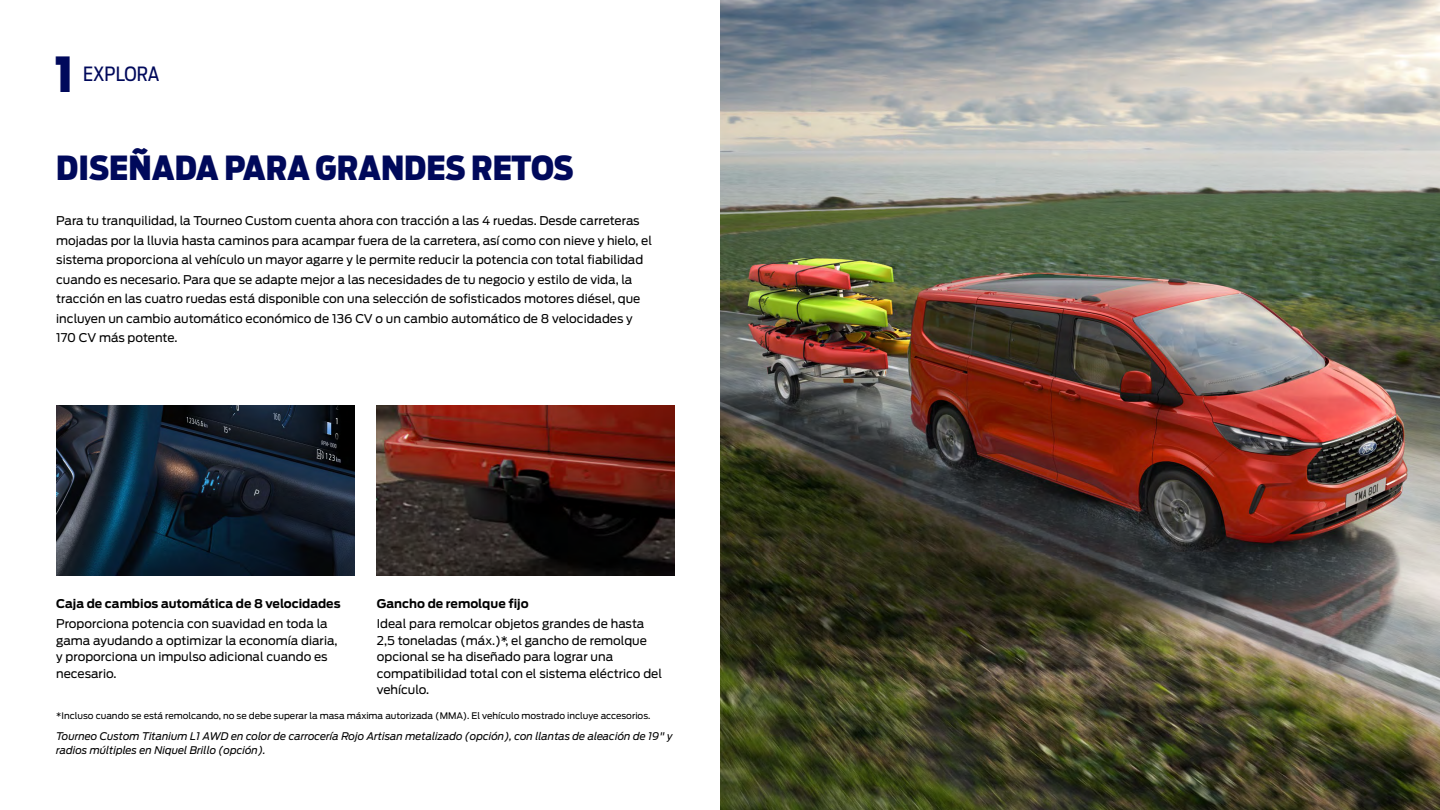
<style>
.page{position:relative;width:1440px;height:810px;background:#fff}
.page>*{position:absolute;margin:0;border:0;box-sizing:border-box;transform-origin:0 0}
.t1{font:900 48px "Ford Antenna Cond";color:#00095b}
.t2{font:900 33px "Ford Antenna Cond";color:#00095b}
.t3{font:19.5px "Ford Antenna Cond";letter-spacing:-.005em;color:#00095b}
.t4{font:12px/16.5px "Ford Antenna";color:#000}
.t5{font:700 12px "Ford Antenna";color:#000}
.t6{font:italic 10.5px/13.5px "Ford Antenna";color:#000}
.t7{font:9px "Ford Antenna";color:#000}
</style>
<div class="page">
<img style="left:720px;top:0;width:720px;height:810px">
<img style="left:56px;top:405px;width:298px;height:171px">
<img style="left:377px;top:405px;width:298px;height:171px">
<h1 class="t1" style="left:55px;top:30px;width:20px">1</h1>
<h3 class="t3" style="left:83px;top:58px;width:78px">EXPLORA</h3>
<h2 class="t2" style="left:56px;top:137px;width:519px">DISEÑADA PARA GRANDES RETOS</h2>
<p class="t4" style="left:56px;top:210px;width:597px;line-height:19.5px">Para tu tranquilidad, la Tourneo Custom cuenta ahora con tracción a las 4 ruedas. Desde carreteras mojadas por la lluvia hasta caminos para acampar fuera de la carretera, así como con nieve y hielo, el sistema proporciona al vehículo un mayor agarre y le permite reducir la potencia con total fiabilidad cuando es necesario. Para que se adapte mejor a las necesidades de tu negocio y estilo de vida, la tracción en las cuatro ruedas está disponible con una selección de sofisticados motores diésel, que incluyen un cambio automático económico de 136 CV o un cambio automático de 8 velocidades y 170 CV más potente.</p>
<p class="t5" style="left:56px;top:593px;width:286px">Caja de cambios automática de 8 velocidades</p>
<p class="t4" style="left:56px;top:614px;width:283px">Proporciona potencia con suavidad en toda la gama ayudando a optimizar la economía diaria, y proporciona un impulso adicional cuando es necesario.</p>
<p class="t5" style="left:377px;top:593px;width:153px">Gancho de remolque fijo</p>
<p class="t4" style="left:377px;top:614px;width:287px">Ideal para remolcar objetos grandes de hasta 2,5 toneladas (máx.)*, el gancho de remolque opcional se ha diseñado para lograr una compatibilidad total con el sistema eléctrico del vehículo.</p>
<p class="t7" style="left:56px;top:708px;width:596px">*Incluso cuando se está remolcando, no se debe superar la masa máxima autorizada (MMA). El vehículo mostrado incluye accesorios.</p>
<p class="t6" style="left:56px;top:729px;width:618px">Tourneo Custom Titanium L1 AWD en color de carrocería Rojo Artisan metalizado (opción), con llantas de aleación de 19" y radios múltiples en Niquel Brillo (opción).</p>
</div>
